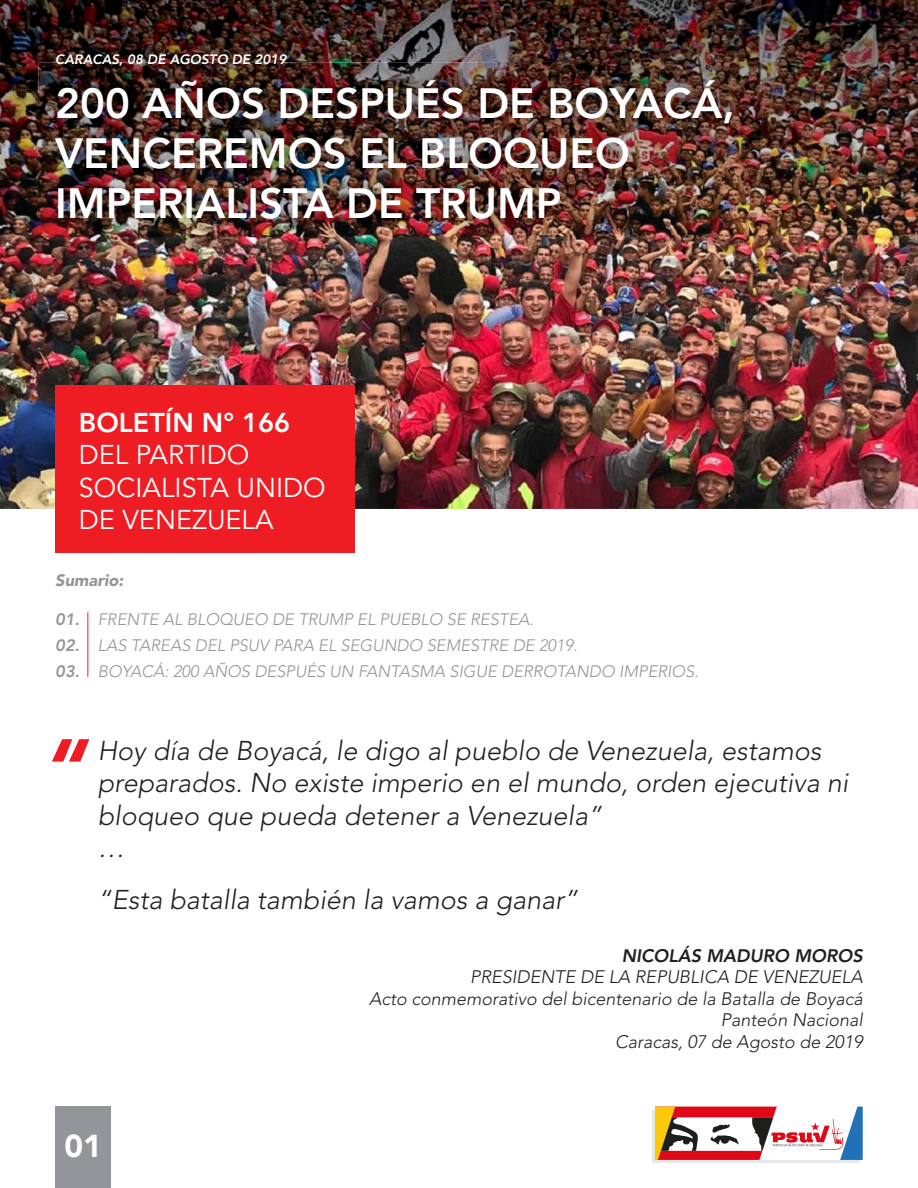
<style>
.page{position:relative;width:918px;height:1188px;background:#fff}
.page>*{position:absolute;margin:0;border:0;box-sizing:border-box;transform-origin:0 0}
.t1{font:italic 900 79.5px "Avenir LT Std";color:#ee1d23}
.t2{font:800 42px/50.4px "Avenir LT Std";color:#fff}
.t3{font:900 31.5px "Avenir LT Std";color:#fff}
.t4{font:italic 300 27px/32.4px "Avenir LT Std";color:#231f20}
.t5{font:27px/32.4px "Avenir LT Std";color:#fff}
.t6{font:800 27px "Avenir LT Std";color:#fff}
.t7{font:italic 300 18px/21.6px "Avenir LT Std";color:#231f20;text-align:right}
.t8{font:italic 800 18px "Avenir LT Std";color:#231f20}
.t9{font:italic 300 16.5px "Avenir LT Std";color:#939598}
.t10{font:italic 900 16.5px "Avenir LT Std";color:#939598}
.t11{font:italic 800 13.5px "Avenir LT Std";color:#fff}
.s1{font-weight:800}
</style>
<div class="page">
<img style="left:0;top:234px;width:918px;height:275px">
<img style="left:0;top:0;width:867px;height:93px">
<img style="left:867px;top:0;width:51px;height:234px">
<img style="left:0;top:93px;width:38px;height:141px">
<img style="left:749px;top:93px;width:119px;height:141px">
<div style="left:55px;top:1107px;width:56px;height:81px;background:#939598"></div>
<img style="left:38px;top:62px;width:711px;height:175px">
<div style="left:55px;top:385px;width:300px;height:168px;background:#ee1d23"></div>
<img style="left:652px;top:1110px;width:208px;height:53px">
<svg style="left:655px;top:1107px;width:208px;height:53px"></svg>
<hr style="left:87px;top:612px;width:1px;height:65px;background:#ee1d23">
<p class="t11" style="left:55px;top:52px;width:233px">CARACAS, 08 DE AGOSTO DE 2019</p>
<h2 class="t2" style="left:55px;top:78px;width:681px">200 AÑOS DESPUÉS DE BOYACÁ,<br>VENCEREMOS EL BLOQUEO<br>IMPERIALISTA DE TRUMP</h2>
<p class="t6" style="left:79px;top:406px;width:213px">BOLETÍN N° 166</p>
<p class="t5" style="left:79px;top:440px;width:248px">DEL PARTIDO<br>SOCIALISTA UNIDO<br>DE VENEZUELA</p>
<p class="t10" style="left:55px;top:570px;width:70px">Sumario:</p>
<p class="t9" style="left:55px;top:610px;width:480px"><span class="s1">01.</span> FRENTE AL BLOQUEO DE TRUMP EL PUEBLO SE RESTEA.</p>
<p class="t9" style="left:55px;top:636px;width:524px"><span class="s1">02.</span> LAS TAREAS DEL PSUV PARA EL SEGUNDO SEMESTRE DE 2019.</p>
<p class="t9" style="left:55px;top:662px;width:645px"><span class="s1">03.</span> BOYACÁ: 200 AÑOS DESPUÉS UN FANTASMA SIGUE DERROTANDO IMPERIOS.</p>
<h1 class="t1" style="left:44px;top:720px;width:43px">“</h1>
<p class="t4" style="left:98px;top:735px;width:752px">Hoy día de Boyacá, le digo al pueblo de Venezuela, estamos preparados. No existe imperio en el mundo, orden ejecutiva ni bloqueo que pueda detener a Venezuela”<br>…</p>
<p class="t4" style="left:98px;top:884px;width:482px">“Esta batalla también la vamos a ganar”</p>
<p class="t8" style="left:622px;top:945px;width:242px">NICOLÁS MADURO MOROS</p>
<p class="t7" style="left:369px;top:967px;width:495px">PRESIDENTE DE LA REPUBLICA DE VENEZUELA<br>Acto conmemorativo del bicentenario de la Batalla de Boyacá Panteón Nacional<br>Caracas, 07 de Agosto de 2019</p>
<p class="t3" style="left:65px;top:1127px;width:39px">01</p>
</div>
